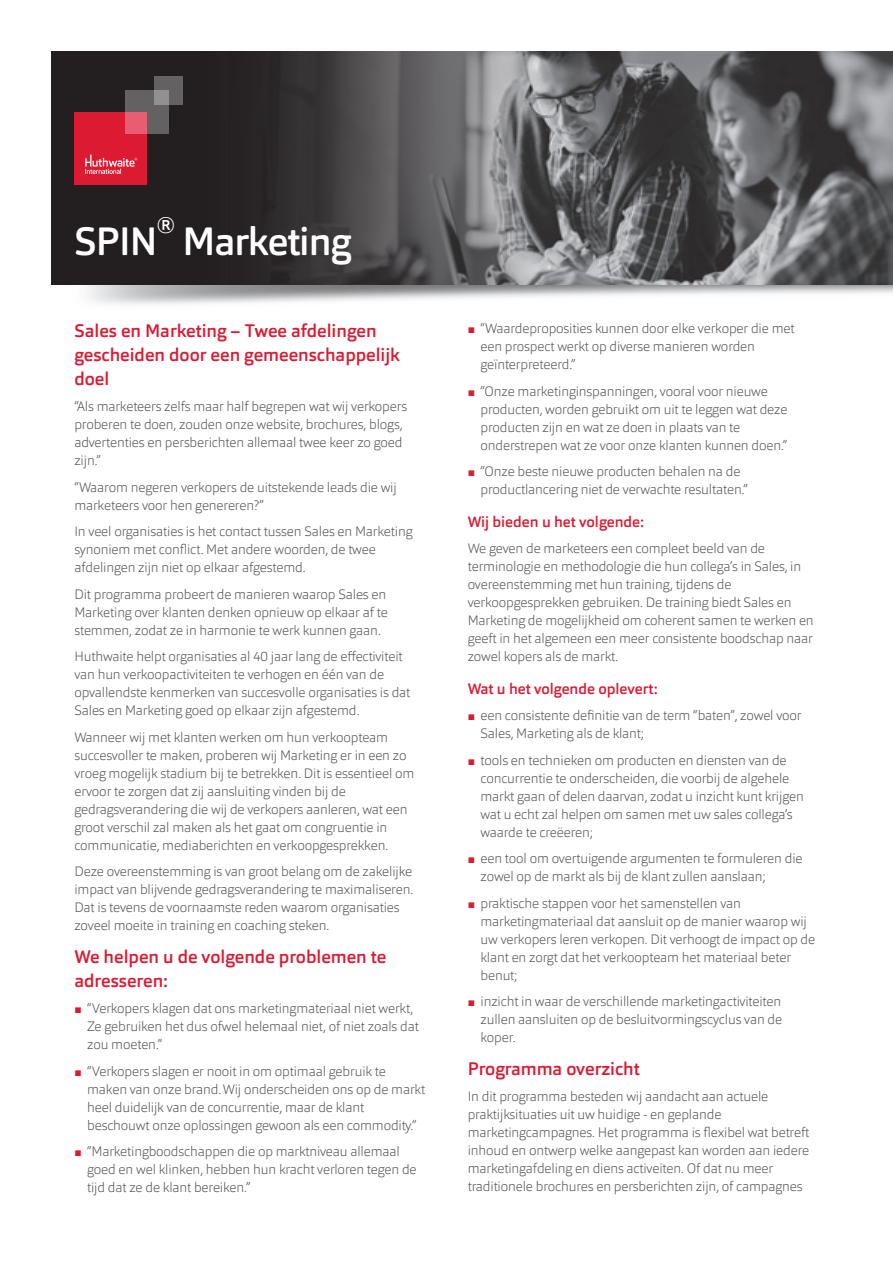
<style>
.page{position:relative;width:893px;height:1263px;background:#fff}
.page>*{position:absolute;margin:0;border:0;box-sizing:border-box;transform-origin:0 0}
.t1{font:500 39px "Orgon";letter-spacing:-.025em;color:#fff}
.t2{font:500 22.8px "Orgon";color:#fff}
.t3{font:500 18px/24px "Orgon";color:#dc1a32}
.t4{font:500 15px "Orgon";color:#dc1a32}
.t5{font:200 13.5px/18px "Orgon";letter-spacing:-.01em;color:#57585a}
.s1{font-family:"Arial";font-weight:400;font-size:12.15px;color:#dc1a32}
</style>
<div class="page">
<img style="left:535px;top:51px;width:358px;height:234px">
<svg style="left:51px;top:51px;width:484px;height:234px;background:#454244"></svg>
<div style="left:74px;top:112px;width:73px;height:73px;background:#dc1a32"></div>
<svg style="left:85px;top:155px;width:52px;height:19px"></svg>
<svg style="left:125px;top:91px;width:43px;height:43px;background:#8a6065"></svg>
<svg style="left:154px;top:77px;width:29px;height:28px"></svg>
<p class="t2" style="left:156px;top:210px;width:20px">®</p>
<p class="t1" style="left:74px;top:216px;width:85px">SPIN</p>
<p class="t1" style="left:182px;top:216px;width:170px">Marketing</p>
<p class="t3" style="left:74px;top:318px;width:327px">Sales en Marketing – Twee afdelingen gescheiden door een gemeenschappelijk doel</p>
<p class="t5" style="left:74px;top:397px;width:334px">“Als marketeers zelfs maar half begrepen wat wij verkopers proberen te doen, zouden onze website, brochures, blogs, advertenties en persberichten allemaal twee keer zo goed zijn.”</p>
<p class="t5" style="left:74px;top:478px;width:324px">“Waarom negeren verkopers de uitstekende leads die wij marketeers voor hen genereren?”</p>
<p class="t5" style="left:74px;top:522px;width:340px">In veel organisaties is het contact tussen Sales en Marketing synoniem met conflict. Met andere woorden, de twee afdelingen zijn niet op elkaar afgestemd.</p>
<p class="t5" style="left:74px;top:585px;width:315px;text-align:justify">Dit programma probeert de manieren waarop Sales en Marketing over klanten denken opnieuw op elkaar af te stemmen, zodat ze in harmonie te werk kunnen gaan.</p>
<p class="t5" style="left:74px;top:647px;width:337px">Huthwaite helpt organisaties al 40 jaar lang de effectiviteit van hun verkoopactiviteiten te verhogen en één van de opvallendste kenmerken van succesvolle organisaties is dat Sales en Marketing goed op elkaar zijn afgestemd.</p>
<p class="t5" style="left:74px;top:728px;width:341px">Wanneer wij met klanten werken om hun verkoopteam succesvoller te maken, proberen wij Marketing er in een zo vroeg mogelijk stadium bij te betrekken. Dit is essentieel om ervoor te zorgen dat zij aansluiting vinden bij de gedragsverandering die wij de verkopers aanleren, wat een groot verschil zal maken als het gaat om congruentie in communicatie, mediaberichten en verkoopgesprekken.</p>
<p class="t5" style="left:74px;top:862px;width:340px">Deze overeenstemming is van groot belang om de zakelijke impact van blijvende gedragsverandering te maximaliseren.<br>Dat is tevens de voornaamste reden waarom organisaties zoveel moeite in training en coaching steken.</p>
<p class="t3" style="left:74px;top:944px;width:313px">We helpen u de volgende problemen te adresseren:</p>
<p class="t5" style="left:87px;top:999px;width:333px;text-indent:-13px"><span class="s1">■</span> “Verkopers klagen dat ons marketingmateriaal niet werkt,<br>Ze gebruiken het dus ofwel helemaal niet, of niet zoals dat zou moeten.”</p>
<p class="t5" style="left:87px;top:1062px;width:339px;text-indent:-13px"><span class="s1">■</span> “Verkopers slagen er nooit in om optimaal gebruik te maken van onze brand. Wij onderscheiden ons op de markt heel duidelijk van de concurrentie, maar de klant beschouwt onze oplossingen gewoon als een commodity.”</p>
<p class="t5" style="left:87px;top:1142px;width:331px;text-indent:-13px"><span class="s1">■</span> “Marketingboodschappen die op marktniveau allemaal goed en wel klinken, hebben hun kracht verloren tegen de tijd dat ze de klant bereiken.”</p>
<p class="t5" style="left:480px;top:319px;width:315px;text-indent:-13px"><span class="s1">■</span> “Waardeproposities kunnen door elke verkoper die met een prospect werkt op diverse manieren worden geïnterpreteerd.”</p>
<p class="t5" style="left:480px;top:382px;width:309px;text-indent:-13px"><span class="s1">■</span> “Onze marketinginspanningen, vooral voor nieuwe producten, worden gebruikt om uit te leggen wat deze producten zijn en wat ze doen in plaats van te onderstrepen wat ze voor onze klanten kunnen doen.”</p>
<p class="t5" style="left:480px;top:463px;width:269px;text-indent:-13px"><span class="s1">■</span> “Onze beste nieuwe producten behalen na de productlancering niet de verwachte resultaten.”</p>
<p class="t4" style="left:468px;top:512px;width:178px">Wij bieden u het volgende:</p>
<p class="t5" style="left:468px;top:540px;width:347px">We geven de marketeers een compleet beeld van de terminologie en methodologie die hun collega’s in Sales, in overeenstemming met hun training, tijdens de verkoopgesprekken gebruiken. De training biedt Sales en Marketing de mogelijkheid om coherent samen te werken en geeft in het algemeen een meer consistente boodschap naar zowel kopers als de markt.</p>
<p class="t4" style="left:468px;top:679px;width:191px">Wat u het volgende oplevert:</p>
<p class="t5" style="left:480px;top:707px;width:323px;text-indent:-13px"><span class="s1">■</span> een consistente definitie van de term “baten”, zowel voor<br>Sales, Marketing als de klant;</p>
<p class="t5" style="left:480px;top:751px;width:325px;text-indent:-13px"><span class="s1">■</span> tools en technieken om producten en diensten van de concurrentie te onderscheiden, die voorbij de algehele markt gaan of delen daarvan, zodat u inzicht kunt krijgen wat u echt zal helpen om samen met uw sales collega’s waarde te creëeren;</p>
<p class="t5" style="left:480px;top:850px;width:324px;text-indent:-13px"><span class="s1">■</span> een tool om overtuigende argumenten te formuleren die zowel op de markt als bij de klant zullen aanslaan;</p>
<p class="t5" style="left:480px;top:894px;width:336px;text-indent:-13px"><span class="s1">■</span> praktische stappen voor het samenstellen van marketingmateriaal dat aansluit op de manier waarop wij uw verkopers leren verkopen. Dit verhoogt de impact op de klant en zorgt dat het verkoopteam het materiaal beter benut;</p>
<p class="t5" style="left:480px;top:993px;width:303px;text-align:justify;text-indent:-13px"><span class="s1">■</span> inzicht in waar de verschillende marketingactiviteiten zullen aansluiten op de besluitvormingscyclus van de koper.</p>
<p class="t3" style="left:468px;top:1057px;width:173px">Programma overzicht</p>
<p class="t5" style="left:468px;top:1088px;width:343px">In dit programma besteden wij aandacht aan actuele praktijksituaties uit uw huidige - en geplande marketingcampagnes. Het programma is flexibel wat betreft inhoud en ontwerp welke aangepast kan worden aan iedere marketingafdeling en diens activeiten. Of dat nu meer traditionele brochures en persberichten zijn, of campagnes</p>
</div>
